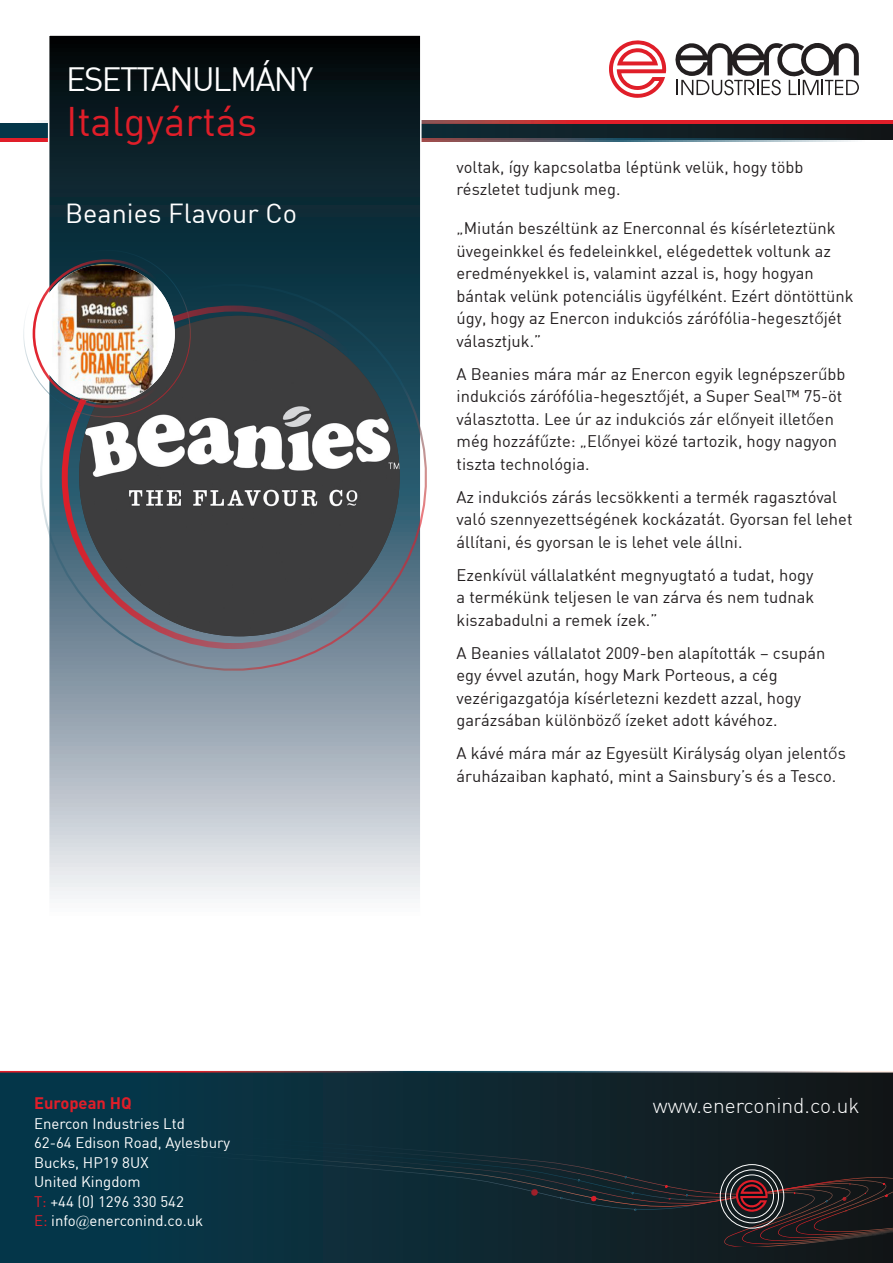
<style>
.page{position:relative;width:893px;height:1263px;background:#fff}
.page>*{position:absolute;margin:0;border:0;box-sizing:border-box;transform-origin:0 0}
.t1{font:40.5px "DIN";color:#e01e29}
.t2{font:33px "DIN";letter-spacing:-.05em;color:#fff}
.t3{font:27px "DIN";color:#fff}
.t4{font:300 21px "DIN";color:#fff}
.t5{font:16.5px/22.5px "DIN";color:#231f20}
.t6{font:700 16.5px "DIN";color:#e01e29}
.t7{font:15px "DIN";color:#fff}
.s1{color:#e01e29}
.s2{font-family:"Garamond"}
.s3{font-family:"Calibri";font-weight:300;font-size:18px}
</style>
<div class="page">
<svg style="left:0;top:123px;width:893px;height:17px;background:#1e242c"></svg>
<svg style="left:0;top:139px;width:889px;height:3px;background:#786d76"></svg>
<svg style="left:41px;top:120px;width:852px;height:3px"></svg>
<div style="left:0;top:1071px;width:893px;height:192px;background:linear-gradient(to right,#053b4f,#151617)"></div>
<hr style="left:0;top:1071px;width:893px;height:1px;background:#fff">
<svg style="left:51px;top:37px;width:368px;height:862px;background:#606f77"></svg>
<svg style="left:40px;top:284px;width:387px;height:387px;background:#5e7281"></svg>
<img style="left:79px;top:316px;width:321px;height:320px;border-radius:160px">
<svg style="left:23px;top:250px;width:168px;height:167px"></svg>
<div style="left:33px;top:259px;width:148px;height:149px;border:3px solid #fff;border-radius:50%"></div>
<img style="left:36px;top:264px;width:139px;height:139px;border-radius:69px">
<svg style="left:0;top:1244px;width:893px;height:3px;background:#0e2933"></svg>
<svg style="left:0;top:1125px;width:893px;height:119px;background:#0b2e3c"></svg>
<svg style="left:16px;top:1122px;width:877px;height:119px;background:#0b2f3d"></svg>
<svg style="left:34px;top:1119px;width:859px;height:119px;background:#102933"></svg>
<svg style="left:530px;top:1188px;width:8px;height:8px"></svg>
<svg style="left:664px;top:1184px;width:4px;height:4px"></svg>
<svg style="left:590px;top:1195px;width:7px;height:6px"></svg>
<svg style="left:841px;top:1196px;width:6px;height:5px"></svg>
<svg style="left:884px;top:1193px;width:4px;height:4px"></svg>
<div style="left:725px;top:1170px;width:54px;height:53px;border:1px solid #fff;border-radius:50%"></div>
<div style="left:730px;top:1174px;width:44px;height:44px;border:1px solid #fff;border-radius:50%"></div>
<div style="left:720px;top:1164px;width:64px;height:64px;border:1px solid #fff;border-radius:50%"></div>
<svg style="left:736px;top:1179px;width:32px;height:33px"></svg>
<svg style="left:609px;top:40px;width:57px;height:58px"></svg>
<svg style="left:675px;top:43px;width:184px;height:52px"></svg>
<p class="t2" style="left:66px;top:58px;width:249px">ESETTANULMÁNY</p>
<p class="t1" style="left:66px;top:96px;width:193px">Italgyártás</p>
<p class="t3" style="left:65px;top:197px;width:233px">Beanies Flavour Co</p>
<p class="t6" style="left:34px;top:1092px;width:99px">European HQ</p>
<p class="t7" style="left:34px;top:1114px;width:152px">Enercon Industries Ltd</p>
<p class="t7" style="left:34px;top:1133px;width:198px">62-64 Edison Road, Aylesbury</p>
<p class="t7" style="left:34px;top:1153px;width:116px">Bucks, HP19 8UX</p>
<p class="t7" style="left:34px;top:1172px;width:108px">United Kingdom</p>
<p class="t7" style="left:34px;top:1192px;width:151px"><span class="s1">T:</span> +44 (0) 1296 330 542</p>
<p class="t7" style="left:34px;top:1211px;width:171px"><span class="s1">E:</span> info<span class="s2">@</span>enerconind.co.uk</p>
<p class="t5" style="left:457px;top:155px;width:348px">voltak, így kapcsolatba léptünk velük, hogy több részletet tudjunk meg.</p>
<p class="t5" style="left:457px;top:217px;width:399px">„Miután beszéltünk az Enerconnal és kísérleteztünk üvegeinkkel és fedeleinkkel, elégedettek voltunk az eredményekkel is, valamint azzal is, hogy hogyan bántak velünk potenciális ügyfélként. Ezért döntöttünk úgy, hogy az Enercon indukciós zárófólia-hegeszt<span class="s3">ő</span>jét választjuk.”</p>
<p class="t5" style="left:457px;top:362px;width:390px">A Beanies mára már az Enercon egyik legnépszer<span class="s3">ű</span>bb indukciós zárófólia-hegeszt<span class="s3">ő</span>jét, a Super Seal™ 75-öt választotta. Lee úr az indukciós zár el<span class="s3">ő</span>nyeit illet<span class="s3">ő</span>en még hozzáf<span class="s3">ű</span>zte: „El<span class="s3">ő</span>nyei közé tartozik, hogy nagyon tiszta technológia.</p>
<p class="t5" style="left:457px;top:485px;width:397px">Az indukciós zárás lecsökkenti a termék ragasztóval való szennyezettségének kockázatát. Gyorsan fel lehet állítani, és gyorsan le is lehet vele állni.</p>
<p class="t5" style="left:457px;top:563px;width:359px;text-align:justify">Ezenkívül vállalatként megnyugtató a tudat, hogy a termékünk teljesen le van zárva és nem tudnak kiszabadulni a remek ízek.”</p>
<p class="t5" style="left:457px;top:641px;width:370px">A Beanies vállalatot 2009-ben alapították – csupán egy évvel azután, hogy Mark Porteous, a cég vezérigazgatója kísérletezni kezdett azzal, hogy garázsában különböz<span class="s3">ő</span> ízeket adott kávéhoz.</p>
<p class="t5" style="left:457px;top:742px;width:391px">A kávé mára már az Egyesült Királyság olyan jelent<span class="s3">ő</span>s áruházaiban kapható, mint a Sainsbury’s és a Tesco.</p>
<p class="t4" style="left:653px;top:1093px;width:208px">www.enerconind.co.uk</p>
</div>
